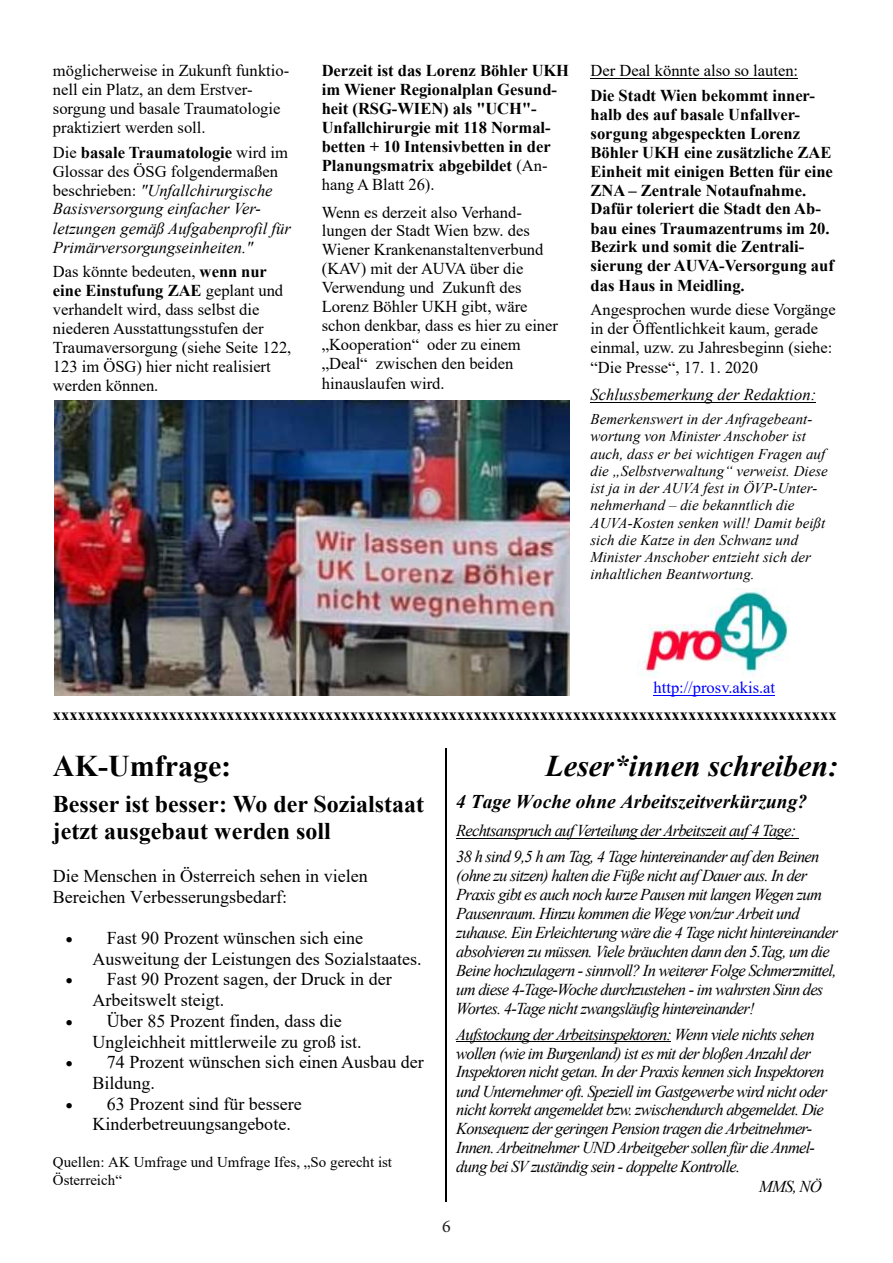
<style>
.page{position:relative;width:893px;height:1263px;background:#fff}
.page>*{position:absolute;margin:0;border:0;box-sizing:border-box;transform-origin:0 0}
.t1{font:italic 700 30px "Times New Roman";color:#000}
.t2{font:700 30px "Times New Roman";color:#000}
.t3{font:700 24px/27.6px "Times New Roman";color:#000}
.t4{font:italic 700 19.5px "Times New Roman";color:#000}
.t5{font:18px/20.7px "Times New Roman";color:#000}
.t6{font:18px "Minion Pro";color:#231f20}
.t7{font:italic 16.5px/18.9px "Times New Roman";letter-spacing:-.045em;color:#000}
.t8{font:16.5px/19px "Times New Roman";color:#000}
.t9{font:700 16.5px/19px "Times New Roman";color:#000}
.t10{font:italic 16.5px/19px "Times New Roman";color:#000}
.t11{font:16.5px "Times New Roman";color:#00f}
.t12{font:italic 15px/17.2px "Times New Roman";color:#000}
.t13{font:15px/17.2px "Times New Roman";color:#000}
.s1{font-style:normal}
.s2{font-weight:700;font-style:normal}
.s3{font-weight:700}
.s4{font-weight:400}
</style>
<div class="page">
<img style="left:54px;top:401px;width:515px;height:295px">
<hr style="left:591px;top:78px;width:207px;height:1px;background:#000">
<hr style="left:591px;top:402px;width:225px;height:1px;background:#000">
<img style="left:637px;top:589px;width:152px;height:89px">
<hr style="left:653px;top:695px;width:122px;height:1px;background:#00f">
<hr style="left:456px;top:838px;width:343px;height:1px;background:#000">
<hr style="left:456px;top:1041px;width:215px;height:1px;background:#000">
<hr style="left:445px;top:748px;width:1px;height:454px;background:#000">
<p class="t8" style="left:53px;top:60px;width:238px">möglicherweise in Zukunft funktio&shy;nell ein Platz, an dem Erstver&shy;sorgung und basale Traumatologie praktiziert werden soll.</p>
<p class="t10" style="left:53px;top:142px;width:239px"><span class="s1">Die</span> <span class="s2">basale Traumatologie</span> <span class="s1">wird im Glossar des ÖSG folgendermaßen beschrieben:</span> "Unfallchirurgische Basisversorgung einfacher Ver&shy;letzungen gemäß Aufgabenprofil für Primärversorgungseinheiten."</p>
<p class="t8" style="left:53px;top:262px;width:240px">Das könnte bedeuten, <span class="s3">wenn nur eine Einstufung ZAE</span> geplant und verhandelt wird, dass selbst die niederen Ausstattungsstufen der<br>Traumaversorgung (siehe Seite 122,<br>123 im ÖSG) hier nicht realisiert werden können.</p>
<p class="t9" style="left:322px;top:60px;width:249px">Derzeit ist das Lorenz Böhler UKH im Wiener Regionalplan Gesund&shy;heit (RSG-WIEN) als "UCH"-<br>Unfallchirurgie mit 118 Normal&shy;betten + 10 Intensivbetten in der<br>Planungsmatrix abgebildet <span class="s4">(An&shy;hang A Blatt 26).</span></p>
<p class="t8" style="left:322px;top:202px;width:238px">Wenn es derzeit also Verhand&shy;lungen der Stadt Wien bzw. des<br>Wiener Krankenanstaltenverbund (KAV) mit der AUVA über die<br>Verwendung und Zukunft des<br>Lorenz Böhler UKH gibt, wäre schon denkbar, dass es hier zu einer „Kooperation“ oder zu einem „Deal“ zwischen den beiden hinauslaufen wird.</p>
<p class="t8" style="left:591px;top:60px;width:209px">Der Deal könnte also so lauten:</p>
<p class="t9" style="left:590px;top:85px;width:245px">Die Stadt Wien bekommt inner&shy;halb des auf basale Unfallver&shy;sorgung abgespeckten Lorenz<br>Böhler UKH eine zusätzliche ZAE<br>Einheit mit einigen Betten für eine<br>ZNA – Zentrale Notaufnahme.<br>Dafür toleriert die Stadt den Ab&shy;bau eines Traumazentrums im 20.<br>Bezirk und somit die Zentrali&shy;sierung der AUVA-Versorgung auf das Haus in Meidling.</p>
<p class="t8" style="left:590px;top:300px;width:247px">Angesprochen wurde diese Vorgänge in der Öffentlichkeit kaum, gerade einmal, uzw. zu Jahresbeginn (siehe: “Die Presse“, 17. 1. 2020</p>
<p class="t10" style="left:590px;top:385px;width:227px">Schlussbemerkung der Redaktion:</p>
<p class="t12" style="left:590px;top:410px;width:239px">Bemerkenswert in der Anfragebeant&shy;wortung von Minister Anschober ist auch, dass er bei wichtigen Fragen auf die „Selbstverwaltung“ verweist. Diese ist ja in der AUVA fest in ÖVP-Unter&shy;nehmerhand – die bekanntlich die AUVA-Kosten senken will! Damit beißt sich die Katze in den Schwanz und Minister Anschober entzieht sich der inhaltlichen Beantwortung.</p>
<p class="t11" style="left:653px;top:676px;width:123px">http://prosv.akis.at</p>
<p class="t9" style="left:53px;top:704px;width:785px">xxxxxxxxxxxxxxxxxxxxxxxxxxxxxxxxxxxxxxxxxxxxxxxxxxxxxxxxxxxxxxxxxxxxxxxxxxxxxxxxxxxxxxxxxxxxxxx</p>
<h1 class="t2" style="left:53px;top:744px;width:180px">AK-Umfrage:</h1>
<h2 class="t3" style="left:53px;top:789px;width:373px">Besser ist besser: Wo der Sozialstaat jetzt ausgebaut werden soll</h2>
<p class="t5" style="left:53px;top:865px;width:316px">Die Menschen in Österreich sehen in vielen<br>Bereichen Verbesserungsbedarf:</p>
<p class="t5" style="left:93px;top:927px;width:331px;text-indent:-27px">• Fast 90 Prozent wünschen sich eine<br>Ausweitung der Leistungen des Sozialstaates.</p>
<p class="t5" style="left:93px;top:968px;width:301px;text-indent:-27px">• Fast 90 Prozent sagen, der Druck in der<br>Arbeitswelt steigt.</p>
<p class="t5" style="left:93px;top:1010px;width:271px;text-indent:-27px">• Über 85 Prozent finden, dass die<br>Ungleichheit mittlerweile zu groß ist.</p>
<p class="t5" style="left:93px;top:1051px;width:333px;text-indent:-27px">• 74 Prozent wünschen sich einen Ausbau der<br>Bildung.</p>
<p class="t5" style="left:93px;top:1093px;width:211px;text-indent:-27px">• 63 Prozent sind für bessere<br>Kinderbetreuungsangebote.</p>
<p class="t13" style="left:53px;top:1153px;width:341px">Quellen: AK Umfrage und Umfrage Ifes, „So gerecht ist<br>Österreich“</p>
<h1 class="t1" style="left:546px;top:745px;width:294px">Leser*innen schreiben:</h1>
<p class="t4" style="left:456px;top:787px;width:352px">4 Tage Woche ohne Arbeitszeitverkürzung?</p>
<p class="t7" style="left:456px;top:817px;width:365px;line-height:25.8px">Rechtsanspruch auf Verteilung der Arbeitszeit auf 4 Tage:<br>38 h sind 9,5 h am Tag, 4 Tage hintereinander auf den Beinen</p>
<p class="t7" style="left:456px;top:865px;width:383px">(ohne zu sitzen) halten die Füße nicht auf Dauer aus. In der Praxis gibt es auch noch kurze Pausen mit langen Wegen zum Pausenraum. Hinzu kommen die Wege von/zur Arbeit und zuhause. Ein Erleichterung wäre die 4 Tage nicht hintereinander absolvieren zu müssen. Viele bräuchten dann den 5.Tag, um die Beine hochzulagern - sinnvoll? In weiterer Folge Schmerzmittel, um diese 4-Tage-Woche durchzustehen - im wahrsten Sinn des Wortes. 4-Tage nicht zwangsläufig hintereinander!</p>
<p class="t7" style="left:456px;top:1024px;width:360px">Aufstockung der Arbeitsinspektoren: Wenn viele nichts sehen</p>
<p class="t7" style="left:456px;top:1043px;width:356px">wollen (wie im Burgenland) ist es mit der bloßen Anzahl der</p>
<p class="t7" style="left:456px;top:1062px;width:369px">Inspektoren nicht getan. In der Praxis kennen sich Inspektoren</p>
<p class="t7" style="left:456px;top:1081px;width:372px">und Unternehmer oft. Speziell im Gastgewerbe wird nicht oder</p>
<p class="t7" style="left:456px;top:1100px;width:369px">nicht korrekt angemeldet bzw. zwischendurch abgemeldet. Die</p>
<p class="t7" style="left:456px;top:1119px;width:358px">Konsequenz der geringen Pension tragen die Arbeitnehmer-</p>
<p class="t7" style="left:456px;top:1138px;width:360px">Innen. Arbeitnehmer UND Arbeitgeber sollen für die Anmel-</p>
<p class="t7" style="left:456px;top:1157px;width:286px">dung bei SV zuständig sein - doppelte Kontrolle.</p>
<p class="t7" style="left:759px;top:1176px;width:64px">MMS, NÖ</p>
<p class="t6" style="left:442px;top:1214px;width:10px">6</p>
</div>
